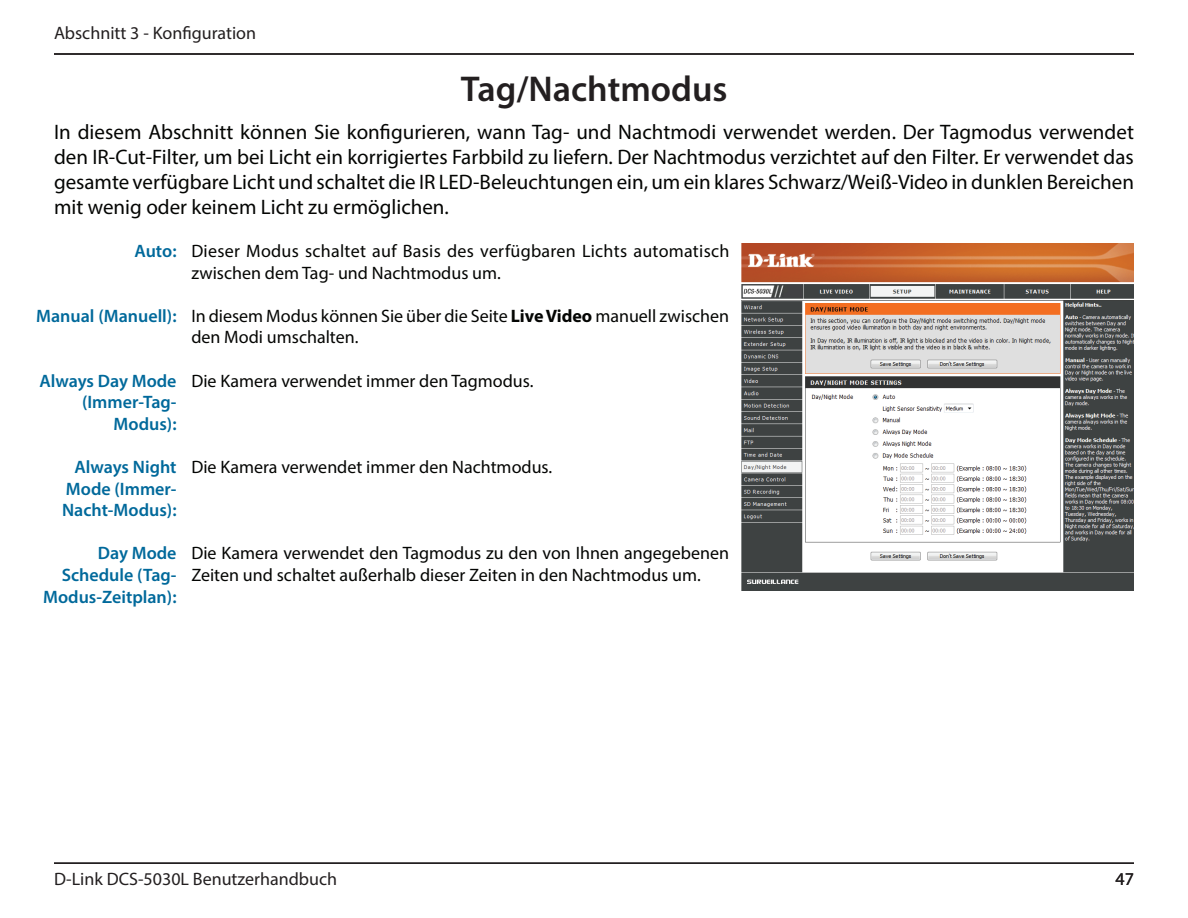
<style>
.page{position:relative;width:1188px;height:918px;background:#fff}
.page>*{position:absolute;margin:0;border:0;box-sizing:border-box;transform-origin:0 0}
.t1{font:600 36px "Myriad Pro";color:#231f20}
.t2{font:21px/25.2px "Myriad Pro";color:#040503;text-align:justify}
.t3{font:18px/21.6px "Myriad Pro";color:#040503}
.t4{font:600 18px/21.6px "Myriad Pro";color:#00699b;text-align:right}
.t5{font:18px "Myriad Pro";color:#231f20}
.s1{font-weight:700}
</style>
<div class="page">
<hr style="left:54px;top:53px;width:1080px;height:2px;background:#231f20">
<hr style="left:54px;top:862px;width:1080px;height:2px;background:#231f20">
<img style="left:742px;top:243px;width:392px;height:347px">
<p class="t5" style="left:54px;top:22px;width:204px">Abschnitt 3 - Konfiguration</p>
<h1 class="t1" style="left:461px;top:66px;width:268px">Tag/Nachtmodus</h1>
<p class="t2" style="left:54px;top:119px;width:1082px">In diesem Abschnitt können Sie konfigurieren, wann Tag- und Nachtmodi verwendet werden. Der Tagmodus verwendet den IR-Cut-Filter, um bei Licht ein korrigiertes Farbbild zu liefern. Der Nachtmodus verzichtet auf den Filter. Er verwendet das gesamte verfügbare Licht und schaltet die IR LED-Beleuchtungen ein, um ein klares Schwarz/Weiß-Video in dunklen Bereichen mit wenig oder keinem Licht zu ermöglichen.</p>
<p class="t4" style="left:135px;top:240px;width:44px">Auto:</p>
<p class="t3" style="left:191px;top:240px;width:540px">Dieser Modus schaltet auf Basis des verfügbaren Lichts automatisch zwischen dem Tag- und Nachtmodus um.</p>
<p class="t3" style="left:191px;top:305px;width:539px">In diesem Modus können Sie über die Seite <span class="s1">Live Video</span> manuell zwischen den Modi umschalten.</p>
<p class="t3" style="left:191px;top:369px;width:344px">Die Kamera verwendet immer den Tagmodus.</p>
<p class="t4" style="left:36px;top:304px;width:142px">Manual (Manuell):</p>
<p class="t4" style="left:39px;top:369px;width:139px">Always Day Mode (Immer-Tag-<br>Modus):</p>
<p class="t4" style="left:62px;top:456px;width:116px;text-align:justify;text-indent:12px">Always Night Mode (Immer-Nacht-Modus):</p>
<p class="t4" style="left:43px;top:542px;width:135px">Day Mode<br>Schedule (Tag-<br>Modus-Zeitplan):</p>
<p class="t3" style="left:191px;top:456px;width:362px">Die Kamera verwendet immer den Nachtmodus.</p>
<p class="t3" style="left:191px;top:542px;width:539px">Die Kamera verwendet den Tagmodus zu den von Ihnen angegebenen<br>Zeiten und schaltet außerhalb dieser Zeiten in den Nachtmodus um.</p>
<p class="t5" style="left:54px;top:868px;width:285px">D-Link DCS-5030L Benutzerhandbuch</p>
<p class="t5" style="left:1116px;top:868px;width:20px">47</p>
</div>
